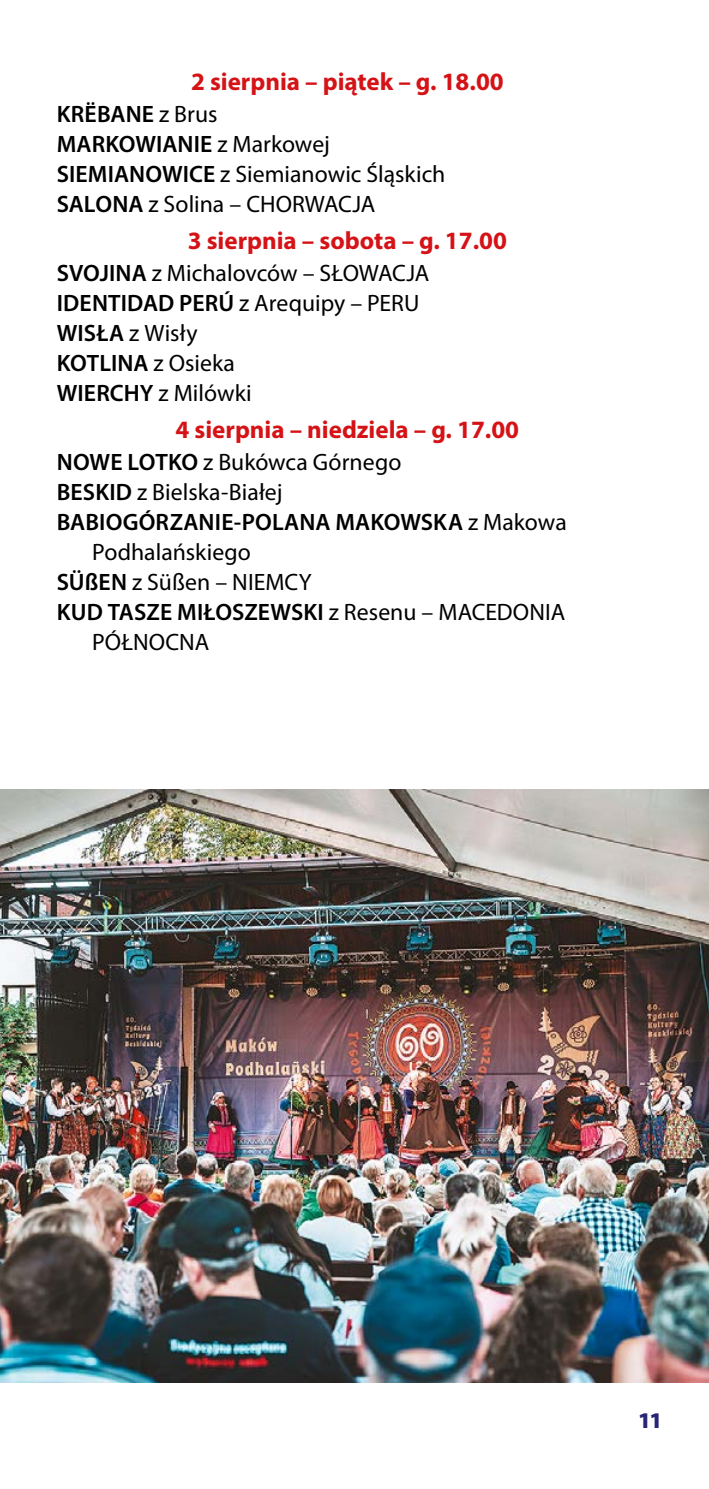
<style>
.page{position:relative;width:709px;height:1489px;background:#fff}
.page>*{position:absolute;margin:0;border:0;box-sizing:border-box;transform-origin:0 0}
.t1{font:700 25px "Myriad Pro";color:#d51317}
.t2{font:23.75px/30px "Myriad Pro";color:#000}
.t3{font:600 23.75px "Myriad Pro";letter-spacing:.005em;color:#000}
.t4{font:900 22.5px "Myriad Pro";color:#282574}
.s1{font-weight:600}
.s2{font-weight:400}
</style>
<div class="page">
<img style="left:0;top:789px;width:709px;height:593px">
<p class="t1" style="left:191px;top:65px;width:314px">2 sierpnia – piątek – g. 18.00</p>
<p class="t2" style="left:57px;top:98px;width:390px"><span class="s1">KRËBANE</span> z Brus<br><span class="s1">MARKOWIANIE</span> z Markowej<br><span class="s1">SIEMIANOWICE</span> z Siemianowic Śląskich<br><span class="s1">SALONA</span> z Solina – CHORWACJA</p>
<p class="t1" style="left:188px;top:224px;width:321px">3 sierpnia – sobota – g. 17.00</p>
<p class="t2" style="left:57px;top:258px;width:374px"><span class="s1">SVOJINA</span> z Michalovców – SŁOWACJA<br><span class="s1">IDENTIDAD PERÚ</span> z Arequipy – PERU<br><span class="s1">WISŁA</span> z Wisły<br><span class="s1">KOTLINA</span> z Osieka<br><span class="s1">WIERCHY</span> z Milówki</p>
<p class="t1" style="left:176px;top:413px;width:345px">4 sierpnia – niedziela – g. 17.00</p>
<p class="t2" style="left:57px;top:447px;width:346px"><span class="s1">NOWE LOTKO</span> z Bukówca Górnego</p>
<p class="t2" style="left:57px;top:477px;width:227px"><span class="s1">BESKID</span> z Bielska-Białej</p>
<p class="t3" style="left:57px;top:507px;width:511px">BABIOGÓRZANIE-POLANA MAKOWSKA <span class="s2">z Makowa</span></p>
<p class="t2" style="left:92px;top:537px;width:160px">Podhalańskiego</p>
<p class="t2" style="left:57px;top:567px;width:256px"><span class="s1">SÜßEN</span> z Süßen – NIEMCY</p>
<p class="t3" style="left:57px;top:597px;width:510px">KUD TASZE MIŁOSZEWSKI <span class="s2">z Resenu – MACEDONIA</span></p>
<p class="t2" style="left:92px;top:627px;width:119px">PÓŁNOCNA</p>
<p class="t4" style="left:638px;top:1405px;width:26px">11</p>
</div>
